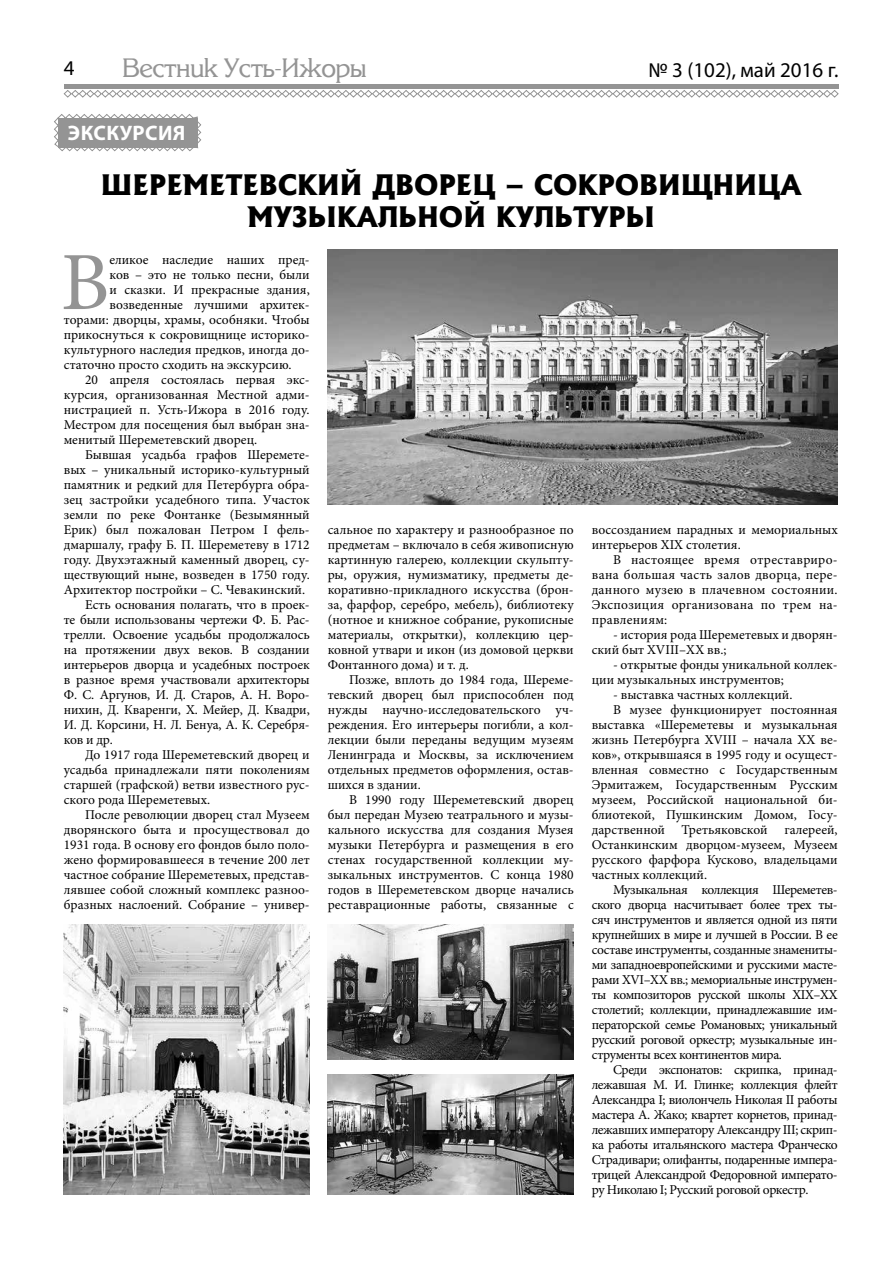
<style>
.page{position:relative;width:893px;height:1263px;background:#fff}
.page>*{position:absolute;margin:0;border:0;box-sizing:border-box;transform-origin:0 0}
.t1{font:82.8px "Minion Pro";color:#949494}
.t2{font:800 27px/32.4px "Albertus";color:#000;text-align:center}
.t3{font:27px "Karelia";color:#949494}
.t4{font:21px "Myriad Pro";color:#000}
.t5{font:700 21px "Myriad Pro";letter-spacing:.02em;color:#fff}
.t6{font:13.5px/15px "Minion Pro";letter-spacing:-.005em;color:#000;text-align:justify}
.t7{font:13.5px "Minion Pro";letter-spacing:-.03em;color:#000}
</style>
<div class="page">
<hr style="left:64px;top:85px;width:774px;height:4px;background:#949494">
<svg style="left:63px;top:90px;width:776px;height:8px"></svg>
<svg style="left:54px;top:114px;width:148px;height:38px;background:#a7a7a7"></svg>
<img style="left:328px;top:924px;width:246px;height:135px">
<img style="left:64px;top:924px;width:246px;height:270px">
<img style="left:328px;top:1074px;width:246px;height:120px">
<img style="left:328px;top:249px;width:510px;height:255px">
<h3 class="t4" style="left:64px;top:55px;width:12px">4</h3>
<h2 class="t3" style="left:122px;top:53px;width:246px">Вестник Усть-Ижоры</h2>
<h3 class="t4" style="left:649px;top:57px;width:191px">№ 3 (102), май 2016 г.</h3>
<h3 class="t5" style="left:68px;top:119px;width:119px">ЭКСКУРСИЯ</h3>
<h2 class="t2" style="left:101px;top:168px;width:702px">ШЕРЕМЕТЕВСКИЙ ДВОРЕЦ – СОКРОВИЩНИЦА<br>МУЗЫКАЛЬНОЙ КУЛЬТУРЫ</h2>
<h1 class="t1" style="left:61px;top:227px;width:50px">В</h1>
<p class="t6" style="left:109px;top:252px;width:202px">еликое наследие наших пред-</p>
<p class="t6" style="left:109px;top:267px;width:202px">ков – это не только песни, были</p>
<p class="t6" style="left:109px;top:282px;width:202px">и сказки. И прекрасные здания,</p>
<p class="t6" style="left:109px;top:297px;width:202px">возведенные лучшими архитек-</p>
<p class="t6" style="left:64px;top:312px;width:247px">торами: дворцы, храмы, особняки. Чтобы</p>
<p class="t6" style="left:64px;top:327px;width:247px">прикоснуться к сокровищнице историко-</p>
<p class="t6" style="left:64px;top:342px;width:247px">культурного наследия предков, иногда до-</p>
<p class="t6" style="left:64px;top:357px;width:229px">статочно просто сходить на экскурсию.</p>
<p class="t6" style="left:85px;top:372px;width:226px">20 апреля состоялась первая экс-</p>
<p class="t6" style="left:64px;top:387px;width:247px">курсия, организованная Местной адми-</p>
<p class="t6" style="left:64px;top:402px;width:247px">нистрацией п. Усть-Ижора в 2016 году.</p>
<p class="t6" style="left:64px;top:417px;width:247px">Местром для посещения был выбран зна-</p>
<p class="t6" style="left:64px;top:432px;width:195px">менитый Шереметевский дворец.</p>
<p class="t6" style="left:85px;top:447px;width:226px">Бывшая усадьба графов Шеремете-</p>
<p class="t6" style="left:64px;top:462px;width:247px">вых – уникальный историко-культурный</p>
<p class="t6" style="left:64px;top:477px;width:247px">памятник и редкий для Петербурга обра-</p>
<p class="t6" style="left:64px;top:492px;width:247px">зец застройки усадебного типа. Участок</p>
<p class="t6" style="left:64px;top:507px;width:247px">земли по реке Фонтанке (Безымянный</p>
<p class="t6" style="left:64px;top:522px;width:247px">Ерик) был пожалован Петром I фель-</p>
<p class="t6" style="left:64px;top:537px;width:247px">дмаршалу, графу Б. П. Шереметеву в 1712</p>
<p class="t6" style="left:64px;top:552px;width:247px">году. Двухэтажный каменный дворец, су-</p>
<p class="t6" style="left:64px;top:567px;width:247px">ществующий ныне, возведен в 1750 году.</p>
<p class="t6" style="left:64px;top:582px;width:243px">Архитектор постройки – С. Чевакинский.</p>
<p class="t6" style="left:85px;top:597px;width:226px">Есть основания полагать, что в проек-</p>
<p class="t6" style="left:64px;top:612px;width:247px">те были использованы чертежи Ф. Б. Рас-</p>
<p class="t6" style="left:64px;top:627px;width:247px">трелли. Освоение усадьбы продолжалось</p>
<p class="t6" style="left:64px;top:642px;width:247px">на протяжении двух веков. В создании</p>
<p class="t6" style="left:64px;top:657px;width:247px">интерьеров дворца и усадебных построек</p>
<p class="t6" style="left:64px;top:672px;width:247px">в разное время участвовали архитекторы</p>
<p class="t6" style="left:64px;top:687px;width:247px">Ф. С. Аргунов, И. Д. Старов, А. Н. Воро-</p>
<p class="t6" style="left:64px;top:702px;width:247px">нихин, Д. Кваренги, Х. Мейер, Д. Квадри,</p>
<p class="t6" style="left:64px;top:717px;width:247px">И. Д. Корсини, Н. Л. Бенуа, А. К. Серебря-</p>
<p class="t6" style="left:64px;top:732px;width:51px">ков и др.</p>
<p class="t6" style="left:85px;top:747px;width:226px">До 1917 года Шереметевский дворец и</p>
<p class="t6" style="left:64px;top:762px;width:247px">усадьба принадлежали пяти поколениям</p>
<p class="t6" style="left:64px;top:777px;width:247px">старшей (графской) ветви известного рус-</p>
<p class="t6" style="left:64px;top:792px;width:148px">ского рода Шереметевых.</p>
<p class="t6" style="left:85px;top:807px;width:226px">После революции дворец стал Музеем</p>
<p class="t6" style="left:64px;top:822px;width:247px">дворянского быта и просуществовал до</p>
<p class="t6" style="left:64px;top:837px;width:247px">1931 года. В основу его фондов было поло-</p>
<p class="t6" style="left:64px;top:852px;width:247px">жено формировавшееся в течение 200 лет</p>
<p class="t6" style="left:64px;top:867px;width:247px">частное собрание Шереметевых, представ-</p>
<p class="t6" style="left:64px;top:882px;width:247px">лявшее собой сложный комплекс разноо-</p>
<p class="t6" style="left:64px;top:897px;width:247px">бразных наслоений. Собрание – универ-</p>
<p class="t6" style="left:328px;top:522px;width:247px">сальное по характеру и разнообразное по предметам – включало в себя живописную картинную галерею, коллекции скульпту&shy;ры, оружия, нумизматику, предметы де&shy;коративно-прикладного искусства (брон&shy;за, фарфор, серебро, мебель), библиотеку (нотное и книжное собрание, рукописные материалы, открытки), коллекцию цер&shy;ковной утвари и икон (из домовой церкви Фонтанного дома) и т. д.</p>
<p class="t6" style="left:328px;top:672px;width:247px;text-indent:21px">Позже, вплоть до 1984 года, Шереме&shy;тевский дворец был приспособлен под нужды научно-исследовательского уч&shy;реждения. Его интерьеры погибли, а кол&shy;лекции были переданы ведущим музеям Ленинграда и Москвы, за исключением отдельных предметов оформления, остав&shy;шихся в здании.</p>
<p class="t6" style="left:328px;top:792px;width:247px;text-indent:21px">В 1990 году Шереметевский дворец был передан Музею театрального и музы&shy;кального искусства для создания Музея музыки Петербурга и размещения в его стенах государственной коллекции му&shy;зыкальных инструментов. С конца 1980 годов в Шереметевском дворце начались реставрационные работы, связанные с</p>
<p class="t6" style="left:592px;top:522px;width:247px">воссозданием парадных и мемориальных интерьеров XIX столетия.</p>
<p class="t6" style="left:592px;top:552px;width:247px;text-indent:21px">В настоящее время отреставриро&shy;вана большая часть залов дворца, пере&shy;данного музею в плачевном состоянии.<br>Экспозиция организована по трем на&shy;правлениям:</p>
<p class="t6" style="left:592px;top:627px;width:247px;text-indent:21px">- история рода Шереметевых и дворян&shy;ский быт XVIII–XX вв.;</p>
<p class="t6" style="left:592px;top:657px;width:247px;text-indent:21px">- открытые фонды уникальной коллек&shy;ции музыкальных инструментов;</p>
<p class="t6" style="left:613px;top:687px;width:181px">- выставка частных коллекций.</p>
<p class="t6" style="left:613px;top:702px;width:226px">В музее функционирует постоянная</p>
<p class="t6" style="left:592px;top:717px;width:247px">выставка «Шереметевы и музыкальная</p>
<p class="t6" style="left:592px;top:732px;width:247px">жизнь Петербурга XVIII – начала XX ве-</p>
<p class="t6" style="left:592px;top:747px;width:247px">ков», открывшаяся в 1995 году и осущест-</p>
<p class="t6" style="left:592px;top:762px;width:247px">вленная совместно с Государственным</p>
<p class="t6" style="left:592px;top:777px;width:247px">Эрмитажем, Государственным Русским</p>
<p class="t6" style="left:592px;top:792px;width:247px">музеем, Российской национальной би-</p>
<p class="t6" style="left:592px;top:807px;width:247px">блиотекой, Пушкинским Домом, Госу-</p>
<p class="t6" style="left:592px;top:822px;width:247px">дарственной Третьяковской галереей,</p>
<p class="t6" style="left:592px;top:837px;width:247px">Останкинским дворцом-музеем, Музеем</p>
<p class="t6" style="left:592px;top:852px;width:247px">русского фарфора Кусково, владельцами</p>
<p class="t6" style="left:592px;top:867px;width:117px">частных коллекций.</p>
<p class="t7" style="left:613px;top:881px;width:226px">Музыкальная коллекция Шереметев-</p>
<p class="t7" style="left:592px;top:896px;width:247px">ского дворца насчитывает более трех ты-</p>
<p class="t7" style="left:592px;top:911px;width:247px">сяч инструментов и является одной из пяти</p>
<p class="t7" style="left:592px;top:926px;width:247px">крупнейших в мире и лучшей в России. В ее</p>
<p class="t7" style="left:592px;top:941px;width:247px">составе инструменты, созданные знамениты-</p>
<p class="t7" style="left:592px;top:956px;width:247px">ми западноевропейскими и русскими масте-</p>
<p class="t7" style="left:592px;top:971px;width:247px">рами XVI–XX вв.; мемориальные инструмен-</p>
<p class="t7" style="left:592px;top:986px;width:247px">ты композиторов русской школы XIX–XX</p>
<p class="t7" style="left:592px;top:1001px;width:247px">столетий; коллекции, принадлежавшие им-</p>
<p class="t7" style="left:592px;top:1016px;width:247px">ператорской семье Романовых; уникальный</p>
<p class="t7" style="left:592px;top:1031px;width:247px">русский роговой оркестр; музыкальные ин-</p>
<p class="t7" style="left:592px;top:1046px;width:192px">струменты всех континентов мира.</p>
<p class="t7" style="left:613px;top:1061px;width:226px">Среди экспонатов: скрипка, принад-</p>
<p class="t7" style="left:592px;top:1076px;width:247px">лежавшая М. И. Глинке; коллекция флейт</p>
<p class="t7" style="left:592px;top:1091px;width:247px">Александра I; виолончель Николая II работы</p>
<p class="t7" style="left:592px;top:1106px;width:247px">мастера А. Жако; квартет корнетов, принад-</p>
<p class="t7" style="left:592px;top:1121px;width:247px">лежавших императору Александру III; скрип-</p>
<p class="t7" style="left:592px;top:1136px;width:247px">ка работы итальянского мастера Франческо</p>
<p class="t7" style="left:592px;top:1151px;width:247px">Страдивари; олифанты, подаренные импера-</p>
<p class="t7" style="left:592px;top:1166px;width:247px">трицей Александрой Федоровной императо-</p>
<p class="t7" style="left:592px;top:1181px;width:218px">ру Николаю I; Русский роговой оркестр.</p>
</div>
